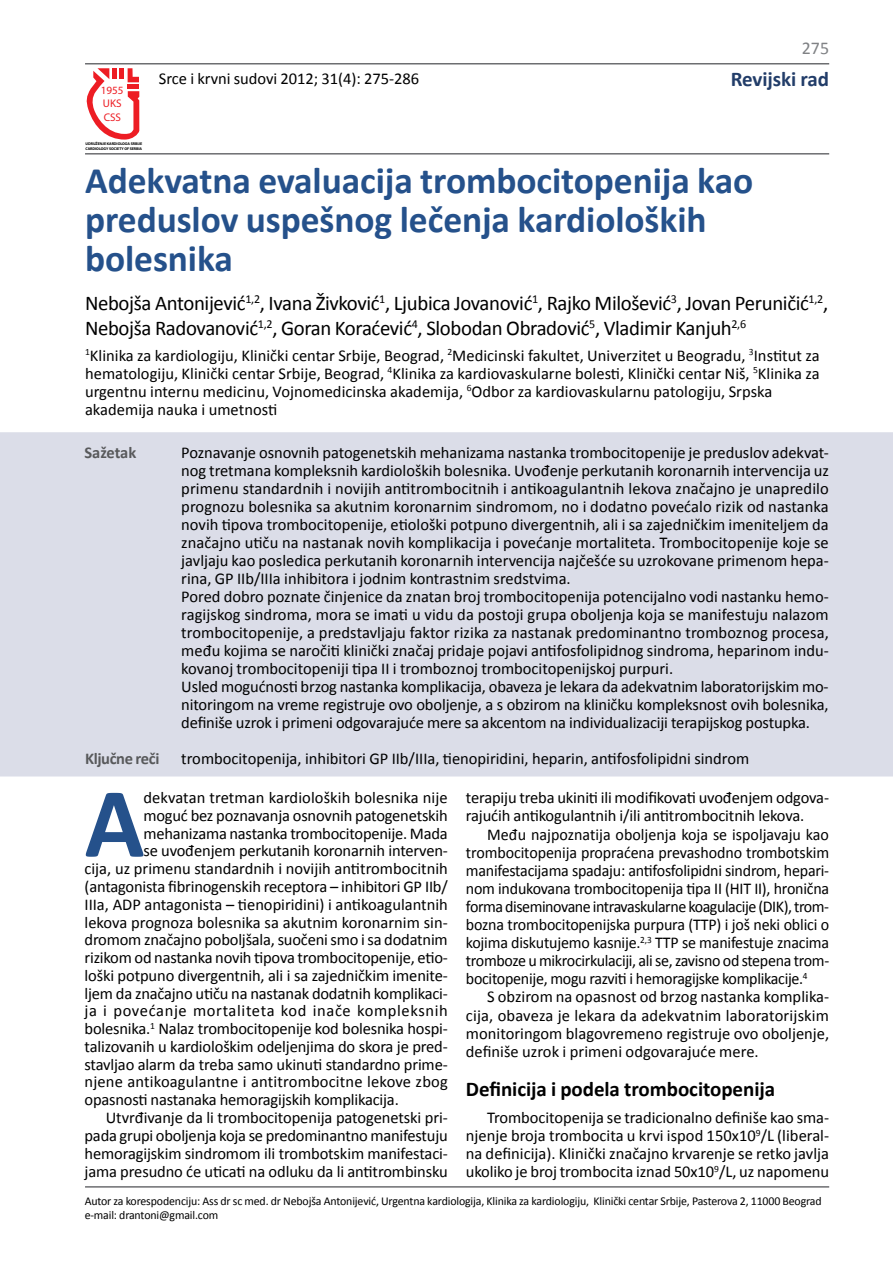
<style>
.page{position:relative;width:893px;height:1263px;background:#fff}
.page>*{position:absolute;margin:0;border:0;box-sizing:border-box;transform-origin:0 0}
.t1{font:700 100.2px "Calibri";color:#25518b}
.t2{font:700 37.5px/39px "Calibri";letter-spacing:-.005em;color:#25518b}
.t3{font:21px/25.5px "Calibri";letter-spacing:-.02em;color:#000}
.t4{font:700 21px "Calibri";letter-spacing:-.005em;color:#000}
.t5{font:700 21px "Calibri";letter-spacing:-.005em;color:#223d69}
.t6{font:18px "Calibri";color:#808285}
.t7{font:16.5px/18px "Calibri";letter-spacing:-.005em;color:#000}
.t8{font:16.5px "Calibri";letter-spacing:-.03em;color:#000}
.t9{font:16.5px "Calibri";letter-spacing:.04em;color:#000}
.t10{font:700 16.5px "Calibri";letter-spacing:-.02em;color:#58595b}
.t11{font:12px/13.5px "Calibri";letter-spacing:-.01em;color:#000}
.t12{font:11.1px/13.4px "Myriad Pro";color:#ed1d24}
.t13{font:700 3.9px/4.7px "Myriad Pro";letter-spacing:-.01em;color:#000}
</style>
<div class="page">
<hr style="left:85px;top:63px;width:744px;height:2px;background:#6d6e71">
<hr style="left:85px;top:153px;width:744px;height:2px;background:#6d6e71">
<svg style="left:86px;top:68px;width:53px;height:72px"></svg>
<div style="left:0;top:432px;width:893px;height:344px;background:#dbdde8"></div>
<hr style="left:85px;top:1186px;width:744px;height:1px;background:#6d6e71">
<p class="t12" style="left:101px;top:83px;width:24px">1955<br>UKS<br>CSS</p>
<p class="t13" style="left:85px;top:141px;width:58px">UDRUŽENJE KARDIOLOGA SRBIJE<br>CARDIOLOG</p>
<p class="t13" style="left:106px;top:146px;width:8px">Y SOCIE</p>
<p class="t13" style="left:119px;top:146px;width:16px">TY OF SERBIA</p>
<p class="t6" style="left:802px;top:37px;width:29px">275</p>
<p class="t7" style="left:159px;top:70px;width:262px">Srce i krvni sudovi 2012; 31(4): 275-286</p>
<p class="t5" style="left:731px;top:65px;width:100px">Revijski rad</p>
<p class="t2" style="left:85px;top:161px;width:670px">Adekvatna evaluacija trombocitopenija kao preduslov uspešnog lečenja kardioloških bolesnika</p>
<p class="t3" style="left:85px;top:290px;width:745px">Nebojša Antonijević<sup>1,2</sup>, Ivana Živković<sup>1</sup>, Ljubica Jovanović<sup>1</sup>, Rajko Milošević<sup>3</sup>, Jovan Peruničić<sup>1,2</sup>,<br>Nebojša Radovanović<sup>1,2</sup>, Goran Koraćević<sup>4</sup>, Slobodan Obradović<sup>5</sup>, Vladimir Kanjuh<sup>2,6</sup></p>
<p class="t7" style="left:85px;top:346px;width:736px"><sup>1</sup>Klinika za kardiologiju, Klinički centar Srbije, Beograd, <sup>2</sup>Medicinski fakultet, Univerzitet u Beogradu, <sup>3</sup>Institut za hematologiju, Klinički centar Srbije, Beograd, <sup>4</sup>Klinika za kardiovaskularne bolesti, Klinički centar Niš, <sup>5</sup>Klinika za urgentnu internu medicinu, Vojnomedicinska akademija, <sup>6</sup>Odbor za kardiovaskularnu patologiju, Srpska akademija nauka i umetnosti</p>
<p class="t7" style="left:181px;top:444px;width:649px">Poznavanje osnovnih patogenetskih mehanizama nastanka trombocitopenije je preduslov adekvat&shy;nog tretmana kompleksnih kardioloških bolesnika. Uvođenje perkutanih koronarnih intervencija uz primenu standardnih i novijih antitrombocitnih i antikoagulantnih lekova značajno je unapredilo prognozu bolesnika sa akutnim koronarnim sindromom, no i dodatno povećalo rizik od nastanka novih tipova trombocitopenije, etiološki potpuno divergentnih, ali i sa zajedničkim imeniteljem da značajno utiču na nastanak novih komplikacija i povećanje mortaliteta. Trombocitopenije koje se javljaju kao posledica perkutanih koronarnih intervencija najčešće su uzrokovane primenom hepa&shy;rina, GP IIb/IIIa inhibitora i jodnim kontrastnim sredstvima.<br>Pored dobro poznate činjenice da znatan broj trombocitopenija potencijalno vodi nastanku hemo&shy;ragijskog sindroma, mora se imati u vidu da postoji grupa oboljenja koja se manifestuju nalazom trombocitopenije, a predstavljaju faktor rizika za nastanak predominantno tromboznog procesa, među kojima se naročiti klinički značaj pridaje pojavi antifosfolipidnog sindroma, heparinom indu&shy;kovanoj trombocitopeniji tipa II i tromboznoj trombocitopenijskoj purpuri.<br>Usled mogućnosti brzog nastanka komplikacija, obaveza je lekara da adekvatnim laboratorijskim mo&shy;nitoringom na vreme registruje ovo oboljenje, a s obzirom na kliničku kompleksnost ovih bolesnika, definiše uzrok i primeni odgovarajuće mere sa akcentom na individualizaciji terapijskog postupka.</p>
<p class="t7" style="left:181px;top:750px;width:569px">trombocitopenija, inhibitori GP IIb/IIIa, tienopiridini, heparin, antifosfolipidni sindrom</p>
<p class="t10" style="left:85px;top:442px;width:53px">Sažetak</p>
<p class="t10" style="left:85px;top:748px;width:76px">Ključne reči</p>
<p class="t1" style="left:85px;top:759px;width:62px">A</p>
<p class="t7" style="left:143px;top:789px;width:306px">dekvatan tretman kardioloških bolesnika nije</p>
<p class="t7" style="left:143px;top:807px;width:306px">moguć bez poznavanja osnovnih patogenetskih</p>
<p class="t7" style="left:143px;top:824px;width:306px">mehanizama nastanka trombocitopenije. Mada</p>
<p class="t7" style="left:143px;top:842px;width:306px">se uvođenjem perkutanih koronarnih interven-</p>
<p class="t7" style="left:85px;top:860px;width:365px">cija, uz primenu standardnih i novijih antitrombocitnih</p>
<p class="t7" style="left:85px;top:877px;width:365px">(antagonista fibrinogenskih receptora – inhibitori GP IIb/</p>
<p class="t7" style="left:85px;top:895px;width:365px">IIIa, ADP antagonista – tienopiridini) i antikoagulantnih</p>
<p class="t7" style="left:85px;top:913px;width:365px">lekova prognoza bolesnika sa akutnim koronarnim sin-</p>
<p class="t7" style="left:85px;top:931px;width:365px">dromom značajno poboljšala, suočeni smo i sa dodatnim</p>
<p class="t7" style="left:85px;top:949px;width:365px">rizikom od nastanka novih tipova trombocitopenije, etio-</p>
<p class="t7" style="left:85px;top:966px;width:365px">loški potpuno divergentnih, ali i sa zajedničkim imenite-</p>
<p class="t7" style="left:85px;top:984px;width:365px">ljem da značajno utiču na nastanak dodatnih komplikaci-</p>
<p class="t9" style="left:85px;top:1000px;width:365px">ja i povećanje mortaliteta kod inače kompleksnih</p>
<p class="t7" style="left:85px;top:1020px;width:365px">bolesnika.<sup>1</sup> Nalaz trombocitopenije kod bolesnika hospi-</p>
<p class="t7" style="left:85px;top:1037px;width:365px">talizovanih u kardiološkim odeljenjima do skora je pred-</p>
<p class="t7" style="left:85px;top:1055px;width:365px">stavljao alarm da treba samo ukinuti standardno prime-</p>
<p class="t7" style="left:85px;top:1073px;width:365px">njene antikoagulantne i antitrombocitne lekove zbog</p>
<p class="t7" style="left:85px;top:1091px;width:316px">opasnosti nastanaka hemoragijskih komplikacija.</p>
<p class="t7" style="left:106px;top:1109px;width:344px">Utvrđivanje da li trombocitopenija patogenetski pri-</p>
<p class="t7" style="left:85px;top:1127px;width:365px">pada grupi oboljenja koja se predominantno manifestuju</p>
<p class="t7" style="left:85px;top:1145px;width:365px">hemoragijskim sindromom ili trombotskim manifestaci-</p>
<p class="t7" style="left:85px;top:1163px;width:365px">jama presudno će uticati na odluku da li antitrombinsku</p>
<p class="t7" style="left:466px;top:789px;width:365px">terapiju treba ukiniti ili modifikovati uvođenjem odgova-</p>
<p class="t7" style="left:466px;top:807px;width:340px">rajućih antikogulantnih i/ili antitrombocitnih lekova.</p>
<p class="t7" style="left:487px;top:825px;width:343px">Među najpoznatija oboljenja koja se ispoljavaju kao</p>
<p class="t7" style="left:466px;top:843px;width:365px">trombocitopenija propraćena prevashodno trombotskim</p>
<p class="t7" style="left:466px;top:861px;width:365px">manifestacijama spadaju: antifosfolipidni sindrom, hepari-</p>
<p class="t7" style="left:466px;top:879px;width:365px">nom indukovana trombocitopenija tipa II (HIT II), hronična</p>
<p class="t8" style="left:466px;top:896px;width:365px">forma diseminovane intravaskularne koagulacije (DIK), trom-</p>
<p class="t7" style="left:466px;top:916px;width:365px">bozna trombocitopenijska purpura (TTP) i još neki oblici o</p>
<p class="t7" style="left:466px;top:934px;width:365px">kojima diskutujemo kasnije.<sup>2,3</sup> TTP se manifestuje znacima</p>
<p class="t7" style="left:466px;top:952px;width:365px">tromboze u mikrocirkulaciji, ali se, zavisno od stepena trom-</p>
<p class="t7" style="left:466px;top:970px;width:343px">bocitopenije, mogu razviti i hemoragijske komplikacije.<sup>4</sup></p>
<p class="t7" style="left:487px;top:988px;width:344px">S obzirom na opasnost od brzog nastanka komplika-</p>
<p class="t7" style="left:466px;top:1006px;width:365px">cija, obaveza je lekara da adekvatnim laboratorijskim</p>
<p class="t7" style="left:466px;top:1024px;width:365px">monitoringom blagovremeno registruje ovo oboljenje,</p>
<p class="t7" style="left:466px;top:1042px;width:294px">definiše uzrok i primeni odgovarajuće mere.</p>
<p class="t4" style="left:466px;top:1075px;width:311px">Definicija i podela trombocitopenija</p>
<p class="t7" style="left:466px;top:1109px;width:365px;text-align:justify;text-indent:21px">Trombocitopenija se tradicionalno definiše kao sma&shy;njenje broja trombocita u krvi ispod 150x10<sup>9</sup>/L (liberal&shy;na definicija). Klinički značajno krvarenje se retko javlja ukoliko je broj trombocita iznad 50x10<sup>9</sup>/L, uz napomenu</p>
<p class="t11" style="left:85px;top:1194px;width:738px">Autor za korespodenciju: Ass dr sc med. dr Nebojša Antonijević, Urgentna kardiologija, Klinika za kardiologiju, Klinički centar Srbije, Pasterova 2, 11000 Beograd e-mail: drantoni@gmail.com</p>
</div>
